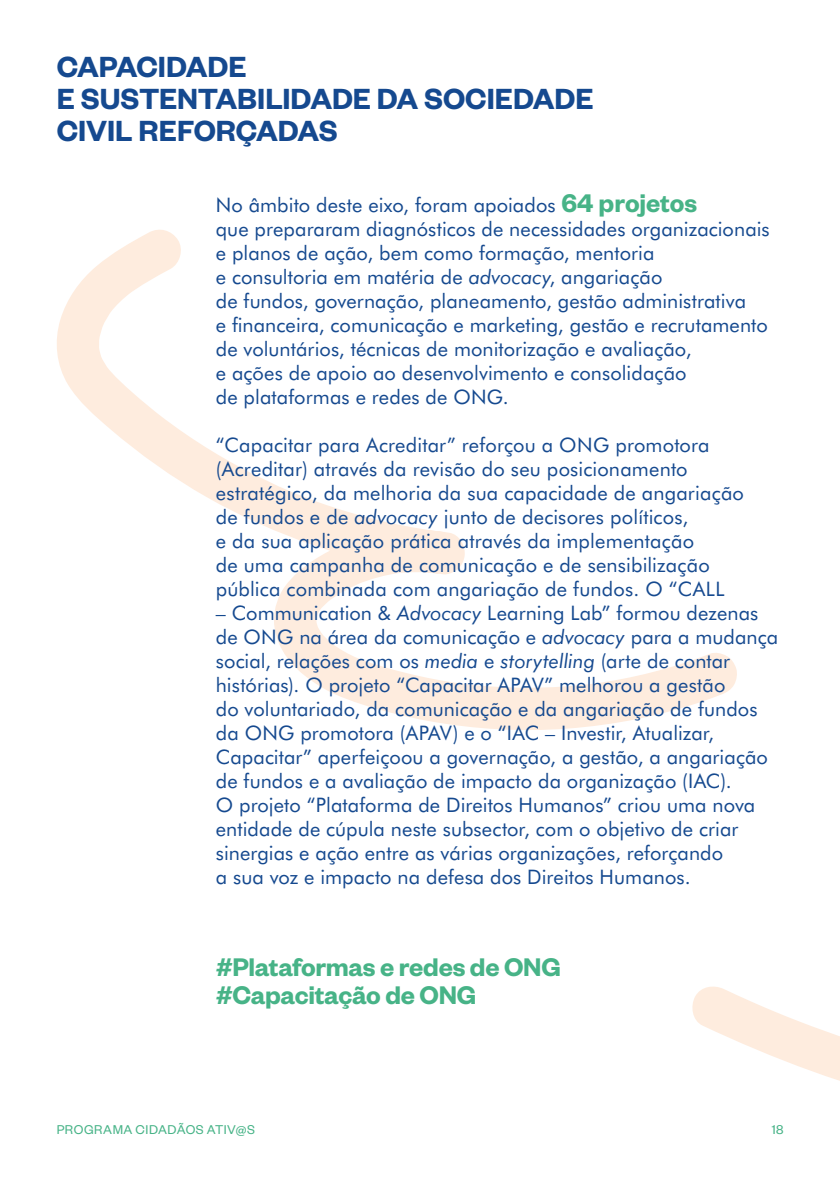
<style>
.page{position:relative;width:840px;height:1191px;background:#fff}
.page>*{position:absolute;margin:0;border:0;box-sizing:border-box;transform-origin:0 0}
.t1{font:600 32px/32px "Founders Grotesk";letter-spacing:-.005em;color:#15498f}
.t2{font:600 28px/28px "Founders Grotesk";letter-spacing:-.01em;color:#47b387}
.t3{font:20px/24px "Futura BT";letter-spacing:.005em;color:#15498f}
.t4{font:14px "Founders Grotesk";letter-spacing:.035em;color:#47b387}
.s1{font-family:"Founders Grotesk";font-weight:600;font-size:28px;color:#47b387}
.s2{font-style:italic}
</style>
<div class="page">
<svg style="left:692px;top:986px;width:147px;height:95px"></svg>
<svg style="left:57px;top:229px;width:680px;height:501px"></svg>
<h1 class="t1" style="left:57px;top:49px;width:538px">CAPACIDADE<br>E SUSTENTABILIDADE DA SOCIEDADE<br>CIVIL REFORÇADAS</h1>
<p class="t3" style="left:216px;top:192px;width:555px">No âmbito deste eixo, foram apoiados <span class="s1">64 projetos<br></span>que prepararam diagnósticos de necessidades organizacionais e planos de ação, bem como formação, mentoria<br>e consultoria em matéria de <span class="s2">advocacy</span>, angariação<br>de fundos, governação, planeamento, gestão administrativa<br>e financeira, comunicação e marketing, gestão e recrutamento de voluntários, técnicas de monitorização e avaliação,<br>e ações de apoio ao desenvolvimento e consolidação<br>de plataformas e redes de ONG.</p>
<p class="t3" style="left:216px;top:432px;width:529px">“Capacitar para Acreditar” reforçou a ONG promotora (Acreditar) através da revisão do seu posicionamento estratégico, da melhoria da sua capacidade de angariação de fundos e de <span class="s2">advocacy</span> junto de decisores políticos,<br>e da sua aplicação prática através da implementação<br>de uma campanha de comunicação e de sensibilização pública combinada com angariação de fundos. O “CALL</p>
<p class="t3" style="left:216px;top:600px;width:563px">– Communication &amp; <span class="s2">Advocacy</span> Learning Lab” formou dezenas de ONG na área da comunicação e <span class="s2">advocacy</span> para a mudança social, relações com os <span class="s2">media</span> e <span class="s2">storytelling</span> (arte de contar histórias). O projeto “Capacitar APAV” melhorou a gestão<br>do voluntariado, da comunicação e da angariação de fundos da ONG promotora (APAV) e o “IAC – Investir, Atualizar, Capacitar” aperfeiçoou a governação, a gestão, a angariação de fundos e a avaliação de impacto da organização (IAC).<br>O projeto “Plataforma de Direitos Humanos” criou uma nova entidade de cúpula neste subsector, com o objetivo de criar sinergias e ação entre as várias organizações, reforçando<br>a sua voz e impacto na defesa dos Direitos Humanos.</p>
<h2 class="t2" style="left:216px;top:951px;width:346px">#Plataformas e redes de ONG #Capacitação de ONG</h2>
<p class="t4" style="left:57px;top:1120px;width:199px">PROGRAMA CIDADÃOS ATIV@S</p>
<p class="t4" style="left:771px;top:1121px;width:13px">18</p>
</div>
